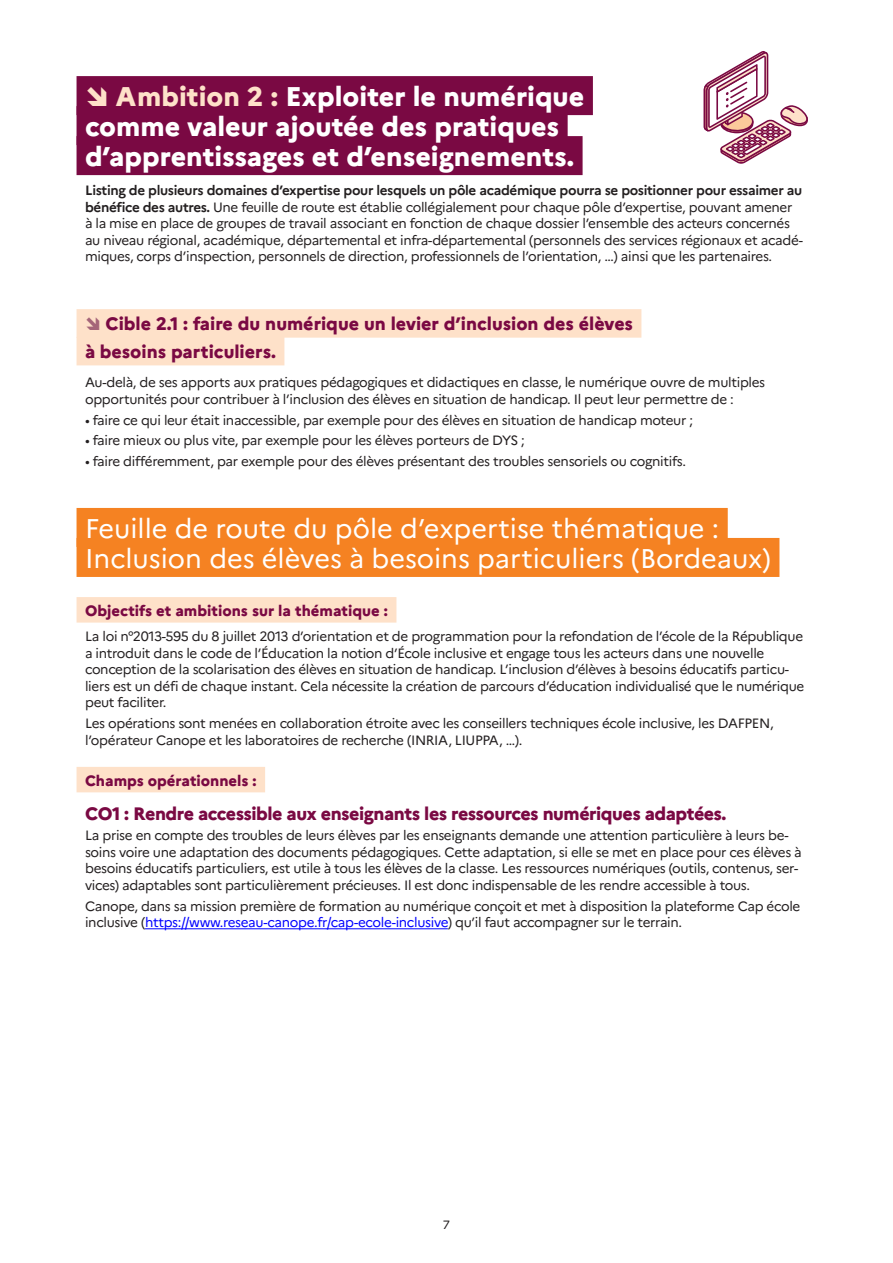
<style>
.page{position:relative;width:893px;height:1263px;background:#fff}
.page>*{position:absolute;margin:0;border:0;box-sizing:border-box;transform-origin:0 0}
.Titre_16pt_encadré{font:800 27px "Marianne";color:#fff}
.Titre_Feuille_de_rou{font:27px "Marianne";color:#fff}
.Titre_Ambitions{font:800 18px "Marianne";color:#7a0943}
.texte_9pt{font:800 18px "Marianne";letter-spacing:-.025em;color:#7a0943}
.Petit_titre_encadré{font:800 15px "Marianne";color:#7a0943}
.texte_9pt-2{font:13.5px/16.5px "Marianne";letter-spacing:-.025em;color:#231f20}
.t1{font:12px "Marianne";color:#231f20}
.s1{color:#fee1c9}
.s2{font-weight:700}
.s3{color:#00f}
</style>
<div class="page">
<div style="left:77px;top:76px;width:516px;height:39px;background:#7a0943"></div>
<div style="left:77px;top:106px;width:491px;height:39px;background:#7a0943"></div>
<div style="left:77px;top:136px;width:506px;height:39px;background:#7a0943"></div>
<div style="left:77px;top:309px;width:564px;height:29px;background:#fee1c9"></div>
<div style="left:77px;top:337px;width:207px;height:28px;background:#fee1c9"></div>
<div style="left:77px;top:508px;width:651px;height:39px;background:#f58222"></div>
<div style="left:77px;top:538px;width:702px;height:39px;background:#f58222"></div>
<div style="left:77px;top:597px;width:319px;height:26px;background:#fee1c9"></div>
<div style="left:77px;top:767px;width:188px;height:25px;background:#fee1c9"></div>
<hr style="left:145px;top:928px;width:303px;height:1px;background:#00f">
<svg style="left:704px;top:51px;width:104px;height:113px"></svg>
<p class="Titre_16pt_encadré" style="left:116px;top:80px;width:470px"><span class="s1">Ambition 2 :</span> Exploiter le numérique</p>
<p class="Titre_16pt_encadré" style="left:85px;top:110px;width:476px">comme valeur ajoutée des pratiques</p>
<p class="Titre_16pt_encadré" style="left:85px;top:140px;width:490px">d’apprentissages et d’enseignements.</p>
<p class="texte_9pt-2" style="left:85px;top:182px;width:719px"><span class="s2">Listing de plusieurs domaines d’expertise pour lesquels un pôle académique pourra se positionner pour essaimer au bénéfice des autres.</span> Une feuille de route est établie collégialement pour chaque pôle d’expertise, pouvant amener à la mise en place de groupes de travail associant en fonction de chaque dossier l’ensemble des acteurs concernés au niveau régional, académique, départemental et infra-départemental (personnels des services régionaux et acadé&shy;miques, corps d’inspection, personnels de direction, professionnels de l’orientation, …) ainsi que les partenaires.</p>
<p class="Titre_Ambitions" style="left:106px;top:313px;width:529px">Cible 2.1 : faire du numérique un levier d’inclusion des élèves</p>
<p class="Titre_Ambitions" style="left:85px;top:341px;width:192px">à besoins particuliers.</p>
<p class="texte_9pt-2" style="left:85px;top:374px;width:682px">Au-delà, de ses apports aux pratiques pédagogiques et didactiques en classe, le numérique ouvre de multiples opportunités pour contribuer à l’inclusion des élèves en situation de handicap. Il peut leur permettre de :</p>
<p class="texte_9pt-2" style="left:85px;top:412px;width:609px">• faire ce qui leur était inaccessible, par exemple pour des élèves en situation de handicap moteur ;</p>
<p class="texte_9pt-2" style="left:85px;top:432px;width:441px">• faire mieux ou plus vite, par exemple pour les élèves porteurs de DYS ;</p>
<p class="texte_9pt-2" style="left:85px;top:453px;width:602px">• faire différemment, par exemple pour des élèves présentant des troubles sensoriels ou cognitifs.</p>
<p class="Titre_Feuille_de_rou" style="left:85px;top:512px;width:636px">Feuille de route du pôle d’expertise thématique :</p>
<p class="Titre_Feuille_de_rou" style="left:85px;top:542px;width:687px">Inclusion des élèves à besoins particuliers (Bordeaux)</p>
<p class="Petit_titre_encadré" style="left:85px;top:602px;width:304px">Objectifs et ambitions sur la thématique :</p>
<p class="texte_9pt-2" style="left:85px;top:628px;width:721px">La loi n°2013-595 du 8 juillet 2013 d’orientation et de programmation pour la refondation de l’école de la République a introduit dans le code de l’Éducation la notion d’École inclusive et engage tous les acteurs dans une nouvelle conception de la scolarisation des élèves en situation de handicap. L’inclusion d’élèves à besoins éducatifs particu&shy;liers est un défi de chaque instant. Cela nécessite la création de parcours d’éducation individualisé que le numérique peut faciliter.</p>
<p class="texte_9pt-2" style="left:85px;top:715px;width:690px">Les opérations sont menées en collaboration étroite avec les conseillers techniques école inclusive, les DAFPEN, l’opérateur Canope et les laboratoires de recherche (INRIA, LIUPPA, …).</p>
<p class="Petit_titre_encadré" style="left:85px;top:771px;width:173px">Champs opérationnels :</p>
<p class="texte_9pt" style="left:85px;top:802px;width:643px">CO1 : Rendre accessible aux enseignants les ressources numériques adaptées.</p>
<p class="texte_9pt-2" style="left:85px;top:827px;width:718px">La prise en compte des troubles de leurs élèves par les enseignants demande une attention particulière à leurs be&shy;soins voire une adaptation des documents pédagogiques. Cette adaptation, si elle se met en place pour ces élèves à besoins éducatifs particuliers, est utile à tous les élèves de la classe. Les ressources numériques (outils, contenus, ser&shy;vices) adaptables sont particulièrement précieuses. Il est donc indispensable de les rendre accessible à tous.</p>
<p class="texte_9pt-2" style="left:85px;top:897px;width:717px">Canope, dans sa mission première de formation au numérique conçoit et met à disposition la plateforme Cap école inclusive (<span class="s3">https://www.reseau-canope.fr/cap-ecole-inclusive</span>) qu’il faut accompagner sur le terrain.</p>
<p class="t1" style="left:443px;top:1218px;width:9px">7</p>
</div>
